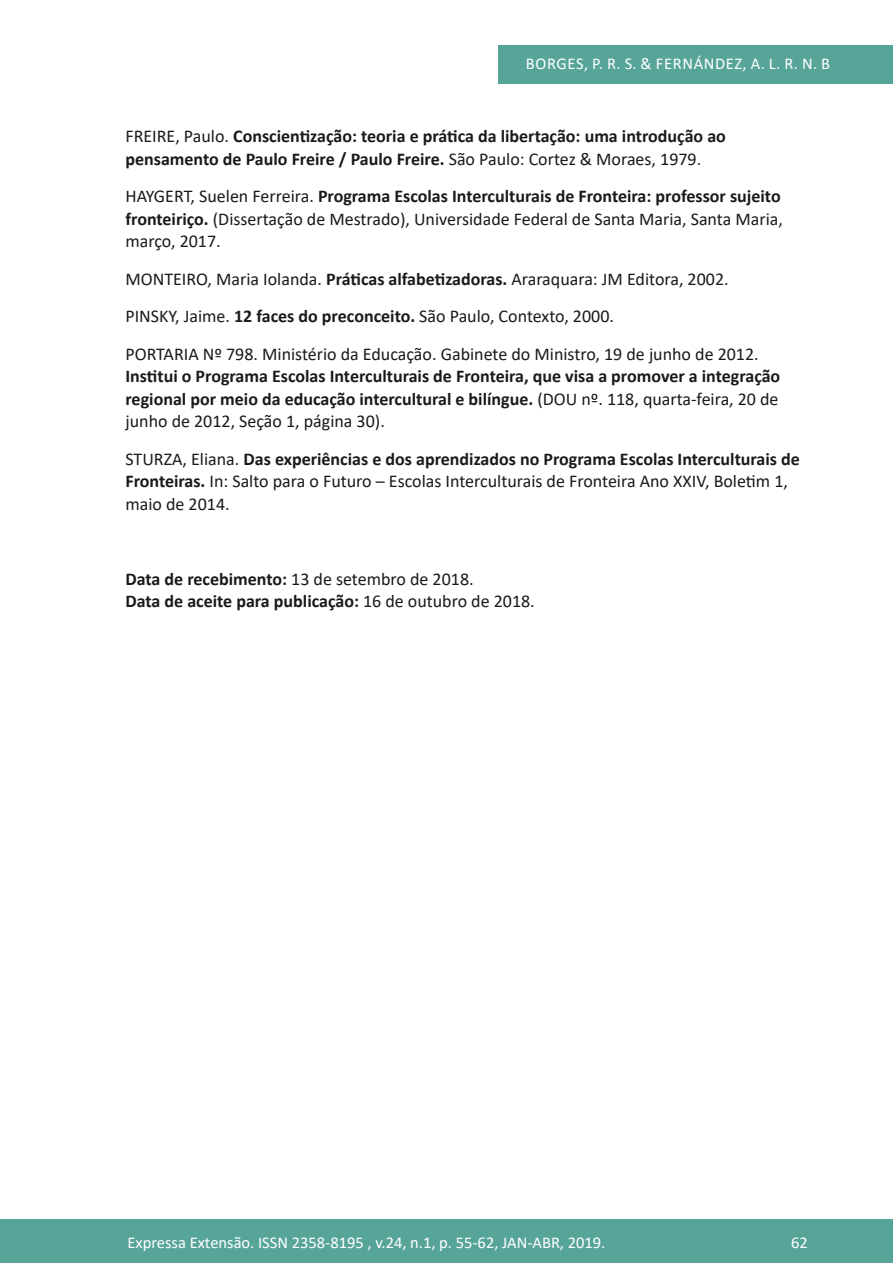
<style>
.page{position:relative;width:893px;height:1263px;background:#fff}
.page>*{position:absolute;margin:0;border:0;box-sizing:border-box;transform-origin:0 0}
.referencia{font:18px/22.5px "Calibri";color:#1a1a1a}
.referencia-2{font:700 18px/22.5px "Calibri";color:#1a1a1a}
.t1{font:16.5px "Calibri";color:#fff}
.t2{font:16.5px "Calibri";letter-spacing:.04em;color:#fff}
.s1{font-weight:400}
.s2{font-weight:700}
</style>
<div class="page">
<div style="left:0;top:1219px;width:893px;height:44px;background:#57a498"></div>
<div style="left:498px;top:45px;width:395px;height:39px;background:#57a498"></div>
<p class="t2" style="left:526px;top:52px;width:306px">BORGES, P. R. S. &amp; FERNÁNDEZ, A. L. R. N. B</p>
<p class="referencia-2" style="left:125px;top:125px;width:602px"><span class="s1">FREIRE, Paulo.</span> Conscientização: teoria e prática da libertação: uma introdução ao pensamento de Paulo Freire / Paulo Freire. <span class="s1">São Paulo: Cortez &amp; Moraes, 1979.</span></p>
<p class="referencia" style="left:125px;top:184px;width:659px">HAYGERT, Suelen Ferreira. <span class="s2">Programa Escolas Interculturais de Fronteira: professor sujeito fronteiriço.</span> (Dissertação de Mestrado), Universidade Federal de Santa Maria, Santa Maria, março, 2017.</p>
<p class="referencia" style="left:125px;top:267px;width:605px">MONTEIRO, Maria Iolanda. <span class="s2">Práticas alfabetizadoras.</span> Araraquara: JM Editora, 2002.</p>
<p class="referencia" style="left:125px;top:304px;width:490px">PINSKY, Jaime. <span class="s2">12 faces do preconceito.</span> São Paulo, Contexto, 2000.</p>
<p class="referencia" style="left:125px;top:342px;width:656px">PORTARIA Nº 798. Ministério da Educação. Gabinete do Ministro, 19 de junho de 2012.<br><span class="s2">Institui o Programa Escolas Interculturais de Fronteira, que visa a promover a integração regional por meio da educação intercultural e bilíngue.</span> (DOU nº. 118, quarta-feira, 20 de junho de 2012, Seção 1, página 30).</p>
<p class="referencia" style="left:125px;top:447px;width:676px">STURZA, Eliana. <span class="s2">Das experiências e dos aprendizados no Programa Escolas Interculturais de<br>Fronteiras.</span> In: Salto para o Futuro – Escolas Interculturais de Fronteira Ano XXIV, Boletim 1, maio de 2014.</p>
<p class="referencia" style="left:125px;top:567px;width:350px"><span class="s2">Data de recebimento:</span> 13 de setembro de 2018.</p>
<p class="referencia-2" style="left:125px;top:590px;width:411px">Data de aceite para publicação: <span class="s1">16 de outubro de 2018.</span></p>
<p class="t1" style="left:128px;top:1230px;width:479px">Expressa Extensão. ISSN 2358-8195 , v.24, n.1, p. 55-62, JAN-ABR, 2019.</p>
<p class="t1" style="left:791px;top:1230px;width:18px">62</p>
</div>
